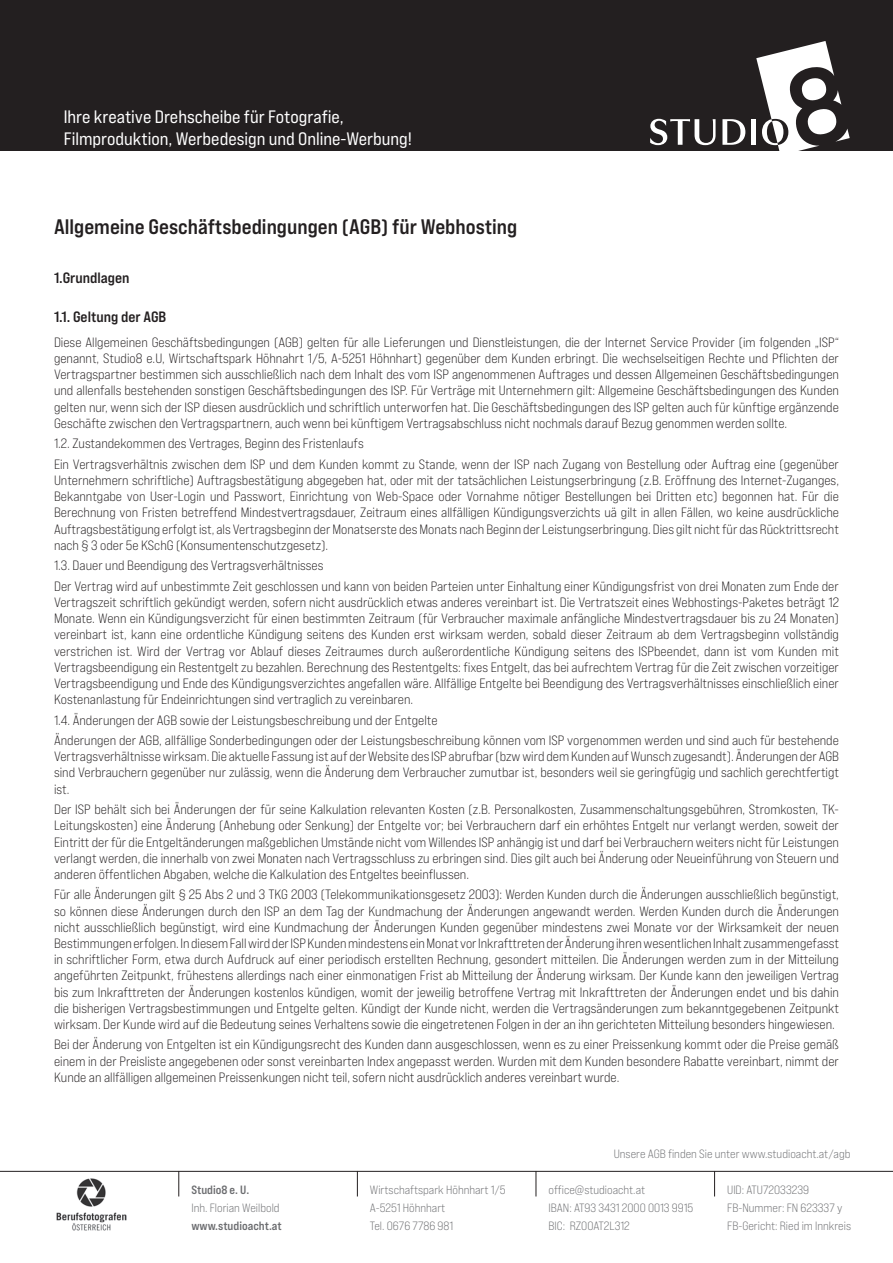
<style>
.page{position:relative;width:893px;height:1263px;background:#fff}
.page>*{position:absolute;margin:0;border:0;box-sizing:border-box;transform-origin:0 0}
.t1{font:21px "Bebas Neue Pro Exp Bd";color:#231f20}
.t2{font:18px/21.6px "Bebas Neue Pro Exp Rg";color:#fff}
.t3{font:15px "Bebas Neue Pro Exp Bd";color:#231f20}
.t4{font:13.5px/16.2px "Bebas Neue Pro Exp Bk";color:#231f20;text-align:justify}
.t5{font:12px/18px "Bebas Neue Pro Exp Bk";color:#6c6d70}
.t6{font:12px "Bebas Neue Pro Exp Bd";color:#6c6d70}
</style>
<div class="page">
<div style="left:0;top:0;width:893px;height:150px;background:#231f20"></div>
<hr style="left:0;top:1171px;width:893px;height:1px;background:#231f20">
<svg style="left:179px;top:1171px;width:1px;height:25px"></svg>
<svg style="left:357px;top:1172px;width:1px;height:24px"></svg>
<svg style="left:536px;top:1171px;width:1px;height:25px"></svg>
<svg style="left:714px;top:1172px;width:1px;height:24px"></svg>
<svg style="left:650px;top:119px;width:66px;height:26px"></svg>
<svg style="left:722px;top:119px;width:23px;height:26px"></svg>
<div style="left:751px;top:119px;width:5px;height:26px;background:#fff"></div>
<svg style="left:756px;top:41px;width:94px;height:110px"></svg>
<img style="left:57px;top:1178px;width:70px;height:53px">
<h2 class="t2" style="left:64px;top:106px;width:350px">Ihre kreative Drehscheibe für Fotografie,<br>Filmproduktion, Werbedesign und Online-Werbung!</h2>
<h1 class="t1" style="left:54px;top:213px;width:465px">Allgemeine Geschäftsbedingungen (AGB) für Webhosting</h1>
<p class="t3" style="left:54px;top:268px;width:77px">1.Grundlagen</p>
<p class="t3" style="left:54px;top:308px;width:114px">1.1. Geltung der AGB</p>
<p class="t4" style="left:54px;top:334px;width:786px">Diese Allgemeinen Geschäftsbedingungen (AGB) gelten für alle Lieferungen und Dienstleistungen, die der Internet Service Provider (im folgenden „ISP“ genannt, Studio8 e.U, Wirtschaftspark Höhnahrt 1/5, A-5251 Höhnhart) gegenüber dem Kunden erbringt. Die wechselseitigen Rechte und Pflichten der Vertragspartner bestimmen sich ausschließlich nach dem Inhalt des vom ISP angenommenen Auftrages und dessen Allgemeinen Geschäftsbedingungen und allenfalls bestehenden sonstigen Geschäftsbedingungen des ISP. Für Verträge mit Unternehmern gilt: Allgemeine Geschäftsbedingungen des Kunden gelten nur, wenn sich der ISP diesen ausdrücklich und schriftlich unterworfen hat. Die Geschäftsbedingungen des ISP gelten auch für künftige ergänzende Geschäfte zwischen den Vertragspartnern, auch wenn bei künftigem Vertragsabschluss nicht nochmals darauf Bezug genommen werden sollte.</p>
<p class="t4" style="left:54px;top:433px;width:786px;line-height:20.4px">1.2. Zustandekommen des Vertrages, Beginn des Fristenlaufs<br>Ein Vertragsverhältnis zwischen dem ISP und dem Kunden kommt zu Stande, wenn der ISP nach Zugang von Bestellung oder Auftrag eine (gegenüber</p>
<p class="t4" style="left:54px;top:472px;width:786px">Unternehmern schriftliche) Auftragsbestätigung abgegeben hat, oder mit der tatsächlichen Leistungserbringung (z.B. Eröffnung des Internet-Zuganges, Bekanntgabe von User-Login und Passwort, Einrichtung von Web-Space oder Vornahme nötiger Bestellungen bei Dritten etc) begonnen hat. Für die Berechnung von Fristen betreffend Mindestvertragsdauer, Zeitraum eines allfälligen Kündigungsverzichts uä gilt in allen Fällen, wo keine ausdrückliche Auftragsbestätigung erfolgt ist, als Vertragsbeginn der Monatserste des Monats nach Beginn der Leistungserbringung. Dies gilt nicht für das Rücktrittsrecht nach § 3 oder 5e KSchG (Konsumentenschutzgesetz).</p>
<p class="t4" style="left:54px;top:555px;width:786px;line-height:20.4px">1.3. Dauer und Beendigung des Vertragsverhältnisses<br>Der Vertrag wird auf unbestimmte Zeit geschlossen und kann von beiden Parteien unter Einhaltung einer Kündigungsfrist von drei Monaten zum Ende der</p>
<p class="t4" style="left:54px;top:594px;width:786px">Vertragszeit schriftlich gekündigt werden, sofern nicht ausdrücklich etwas anderes vereinbart ist. Die Vertratszeit eines Webhostings-Paketes beträgt 12<br>Monate. Wenn ein Kündigungsverzicht für einen bestimmten Zeitraum (für Verbraucher maximale anfängliche Mindestvertragsdauer bis zu 24 Monaten) vereinbart ist, kann eine ordentliche Kündigung seitens des Kunden erst wirksam werden, sobald dieser Zeitraum ab dem Vertragsbeginn vollständig verstrichen ist. Wird der Vertrag vor Ablauf dieses Zeitraumes durch außerordentliche Kündigung seitens des ISPbeendet, dann ist vom Kunden mit Vertragsbeendigung ein Restentgelt zu bezahlen. Berechnung des Restentgelts: fixes Entgelt, das bei aufrechtem Vertrag für die Zeit zwischen vorzeitiger Vertragsbeendigung und Ende des Kündigungsverzichtes angefallen wäre. Allfällige Entgelte bei Beendigung des Vertragsverhältnisses einschließlich einer Kostenanlastung für Endeinrichtungen sind vertraglich zu vereinbaren.</p>
<p class="t4" style="left:54px;top:709px;width:786px;line-height:20.4px">1.4. Änderungen der AGB sowie der Leistungsbeschreibung und der Entgelte<br>Änderungen der AGB, allfällige Sonderbedingungen oder der Leistungsbeschreibung können vom ISP vorgenommen werden und sind auch für bestehende</p>
<p class="t4" style="left:54px;top:748px;width:787px">Vertragsverhältnisse wirksam. Die aktuelle Fassung ist auf der Website des ISP abrufbar (bzw wird dem Kunden auf Wunsch zugesandt). Änderungen der AGB sind Verbrauchern gegenüber nur zulässig, wenn die Änderung dem Verbraucher zumutbar ist, besonders weil sie geringfügig und sachlich gerechtfertigt ist.</p>
<p class="t4" style="left:54px;top:801px;width:786px">Der ISP behält sich bei Änderungen der für seine Kalkulation relevanten Kosten (z.B. Personalkosten, Zusammenschaltungsgebühren, Stromkosten, TK-Leitungskosten) eine Änderung (Anhebung oder Senkung) der Entgelte vor; bei Verbrauchern darf ein erhöhtes Entgelt nur verlangt werden, soweit der Eintritt der für die Entgeltänderungen maßgeblichen Umstände nicht vom Willendes ISP anhängig ist und darf bei Verbrauchern weiters nicht für Leistungen verlangt werden, die innerhalb von zwei Monaten nach Vertragsschluss zu erbringen sind. Dies gilt auch bei Änderung oder Neueinführung von Steuern und anderen öffentlichen Abgaben, welche die Kalkulation des Entgeltes beeinflussen.</p>
<p class="t4" style="left:54px;top:886px;width:787px">Für alle Änderungen gilt § 25 Abs 2 und 3 TKG 2003 (Telekommunikationsgesetz 2003): Werden Kunden durch die Änderungen ausschließlich begünstigt, so können diese Änderungen durch den ISP an dem Tag der Kundmachung der Änderungen angewandt werden. Werden Kunden durch die Änderungen nicht ausschließlich begünstigt, wird eine Kundmachung der Änderungen Kunden gegenüber mindestens zwei Monate vor der Wirksamkeit der neuen Bestimmungen erfolgen. In diesem Fall wird der ISP Kunden mindestens ein Monat vor Inkrafttreten der Änderung ihren wesentlichen Inhalt zusammengefasst in schriftlicher Form, etwa durch Aufdruck auf einer periodisch erstellten Rechnung, gesondert mitteilen. Die Änderungen werden zum in der Mitteilung angeführten Zeitpunkt, frühestens allerdings nach einer einmonatigen Frist ab Mitteilung der Änderung wirksam. Der Kunde kann den jeweiligen Vertrag bis zum Inkrafttreten der Änderungen kostenlos kündigen, womit der jeweilig betroffene Vertrag mit Inkrafttreten der Änderungen endet und bis dahin die bisherigen Vertragsbestimmungen und Entgelte gelten. Kündigt der Kunde nicht, werden die Vertragsänderungen zum bekanntgegebenen Zeitpunkt wirksam. Der Kunde wird auf die Bedeutung seines Verhaltens sowie die eingetretenen Folgen in der an ihn gerichteten Mitteilung besonders hingewiesen.</p>
<p class="t4" style="left:54px;top:1036px;width:786px">Bei der Änderung von Entgelten ist ein Kündigungsrecht des Kunden dann ausgeschlossen, wenn es zu einer Preissenkung kommt oder die Preise gemäß einem in der Preisliste angegebenen oder sonst vereinbarten Index angepasst werden. Wurden mit dem Kunden besondere Rabatte vereinbart, nimmt der Kunde an allfälligen allgemeinen Preissenkungen nicht teil, sofern nicht ausdrücklich anderes vereinbart wurde.</p>
<p class="t6" style="left:191px;top:1182px;width:60px">Studio8 e. U.</p>
<p class="t5" style="left:191px;top:1198px;width:90px">Inh. Florian Weilbold</p>
<p class="t6" style="left:191px;top:1218px;width:92px">www.studioacht.at</p>
<p class="t5" style="left:370px;top:1180px;width:137px">Wirtschaftspark Höhnhart 1/5<br>A-5251 Höhnhart<br>Tel. 0676 7786 981</p>
<p class="t5" style="left:614px;top:1144px;width:238px">Unsere AGB finden Sie unter www.studioacht.at/agb</p>
<p class="t5" style="left:548px;top:1180px;width:146px">office@studioacht.at<br>IBAN: AT93 3431 2000 0013 9915<br>BIC: RZOOAT2L312</p>
<p class="t5" style="left:727px;top:1180px;width:125px">UID: ATU72033239<br>FB-Nummer: FN 623337 y<br>FB-Gericht: Ried im Innkreis</p>
</div>
